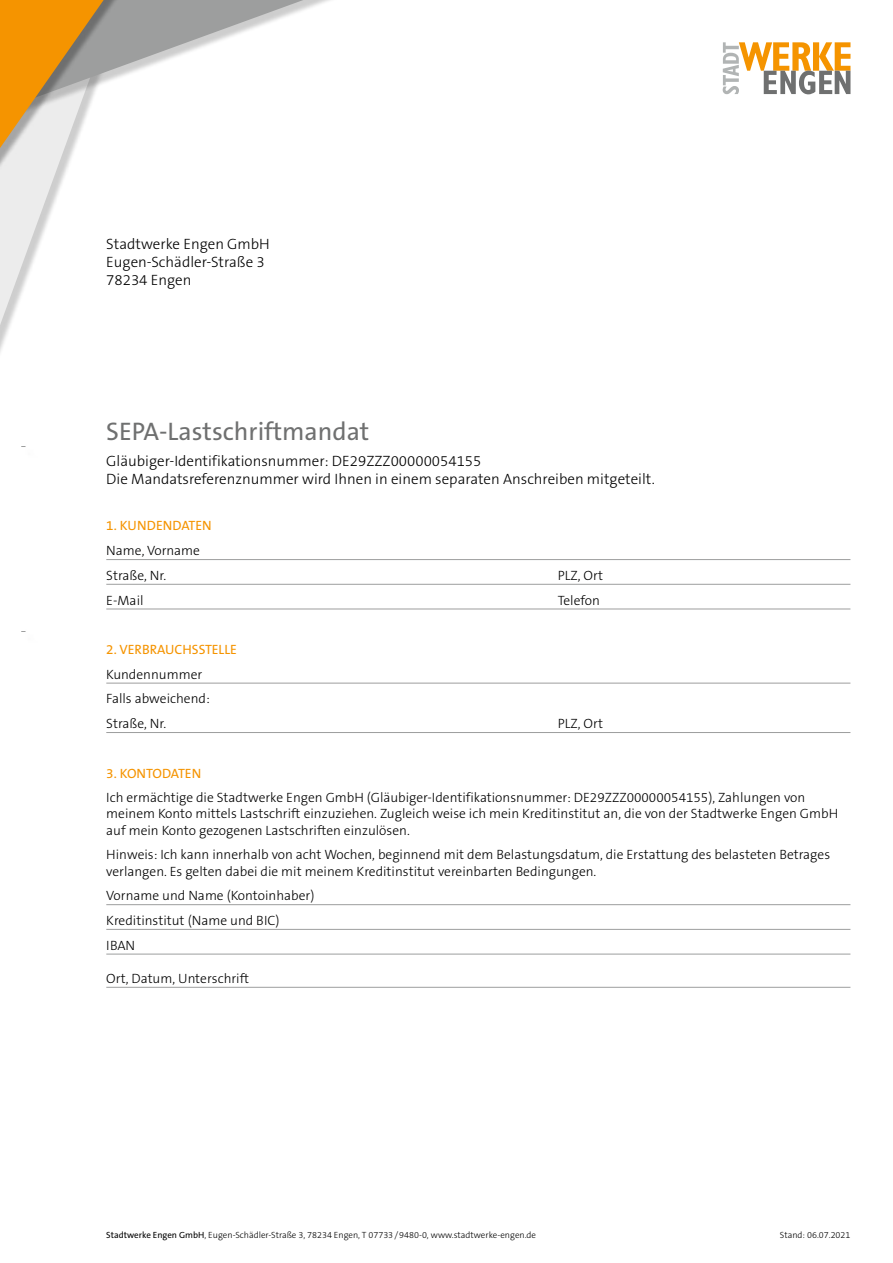
<style>
.page{position:relative;width:893px;height:1263px;background:#fff}
.page>*{position:absolute;margin:0;border:0;box-sizing:border-box;transform-origin:0 0}
.t1{font:25.5px "The Sans DC B5 Plain";color:#6f7070}
.t2{font:300 15px/18px "The Sans DC B3";color:#000}
.t3{font:300 13.5px/24.8px "The Sans DC B3";color:#000}
.t4{font:13.5px "The Sans DC B5 Plain";color:#f59400}
.t5{font:300 9px "The Sans DC B3";color:#000}
.s1{font-family:"The Sans DC B5 Plain";font-weight:400}
</style>
<div class="page">
<svg style="left:0;top:182px;width:62px;height:170px"></svg>
<svg style="left:142px;top:0;width:188px;height:69px"></svg>
<div style="left:0;top:0;width:142px;height:182px;background:#000;opacity:.3"></div>
<svg style="left:0;top:0;width:132px;height:173px"></svg>
<svg style="left:723px;top:42px;width:127px;height:52px"></svg>
<hr style="left:106px;top:559px;width:744px;height:1px;background:#9d9e9e">
<hr style="left:106px;top:584px;width:744px;height:1px;background:#9d9e9e">
<hr style="left:106px;top:609px;width:744px;height:1px;background:#9d9e9e">
<hr style="left:106px;top:683px;width:744px;height:1px;background:#9d9e9e">
<hr style="left:106px;top:732px;width:744px;height:1px;background:#9d9e9e">
<hr style="left:106px;top:904px;width:744px;height:1px;background:#9d9e9e">
<hr style="left:106px;top:929px;width:744px;height:1px;background:#9d9e9e">
<hr style="left:106px;top:954px;width:744px;height:1px;background:#9d9e9e">
<hr style="left:106px;top:987px;width:744px;height:1px;background:#9d9e9e">
<p class="t2" style="left:106px;top:236px;width:165px">Stadtwerke Engen GmbH<br>Eugen-Schädler-Straße 3<br>78234 Engen</p>
<h1 class="t1" style="left:106px;top:418px;width:264px">SEPA-Lastschriftmandat</h1>
<p class="t2" style="left:106px;top:453px;width:550px">Gläubiger-Identifikationsnummer: DE29ZZZ00000054155<br>Die Mandatsreferenznummer wird Ihnen in einem separaten Anschreiben mitgeteilt.</p>
<p class="t4" style="left:106px;top:519px;width:107px">1. KUNDENDATEN</p>
<p class="t3" style="left:106px;top:539px;width:95px">Name, Vorname<br>Straße, Nr.</p>
<p class="t3" style="left:558px;top:563px;width:47px">PLZ, Ort</p>
<p class="t3" style="left:106px;top:588px;width:39px">E-Mail</p>
<p class="t3" style="left:558px;top:588px;width:44px">Telefon</p>
<p class="t4" style="left:106px;top:642px;width:132px">2. VERBRAUCHSSTELLE</p>
<p class="t3" style="left:106px;top:662px;width:105px">Kundennummer<br>Falls abweichend:<br>Straße, Nr.</p>
<p class="t3" style="left:558px;top:712px;width:47px">PLZ, Ort</p>
<p class="t4" style="left:106px;top:766px;width:96px">3. KONTODATEN</p>
<p class="t3" style="left:106px;top:790px;width:733px;line-height:16.2px">Ich ermächtige die Stadtwerke Engen GmbH (Gläubiger-Identifikationsnummer: DE29ZZZ00000054155), Zahlungen von meinem Konto mittels Lastschrift einzuziehen. Zugleich weise ich mein Kreditinstitut an, die von der Stadtwerke Engen GmbH auf mein Konto gezogenen Lastschriften einzulösen.</p>
<p class="t3" style="left:106px;top:847px;width:725px;line-height:16.2px">Hinweis: Ich kann innerhalb von acht Wochen, beginnend mit dem Belastungsdatum, die Erstattung des belasteten Betrages verlangen. Es gelten dabei die mit meinem Kreditinstitut vereinbarten Bedingungen.</p>
<p class="t3" style="left:106px;top:884px;width:210px">Vorname und Name (Kontoinhaber)<br>Kreditinstitut (Name und BIC)<br>IBAN</p>
<p class="t3" style="left:106px;top:966px;width:144px">Ort, Datum, Unterschrift</p>
<p class="t5" style="left:106px;top:1230px;width:431px"><span class="s1">Stadtwerke Engen GmbH</span>, Eugen-Schädler-Straße 3, 78234 Engen, T 07733/9480-0, www.stadtwerke-engen.de</p>
<p class="t5" style="left:780px;top:1230px;width:72px">Stand: 06.07.2021</p>
</div>
